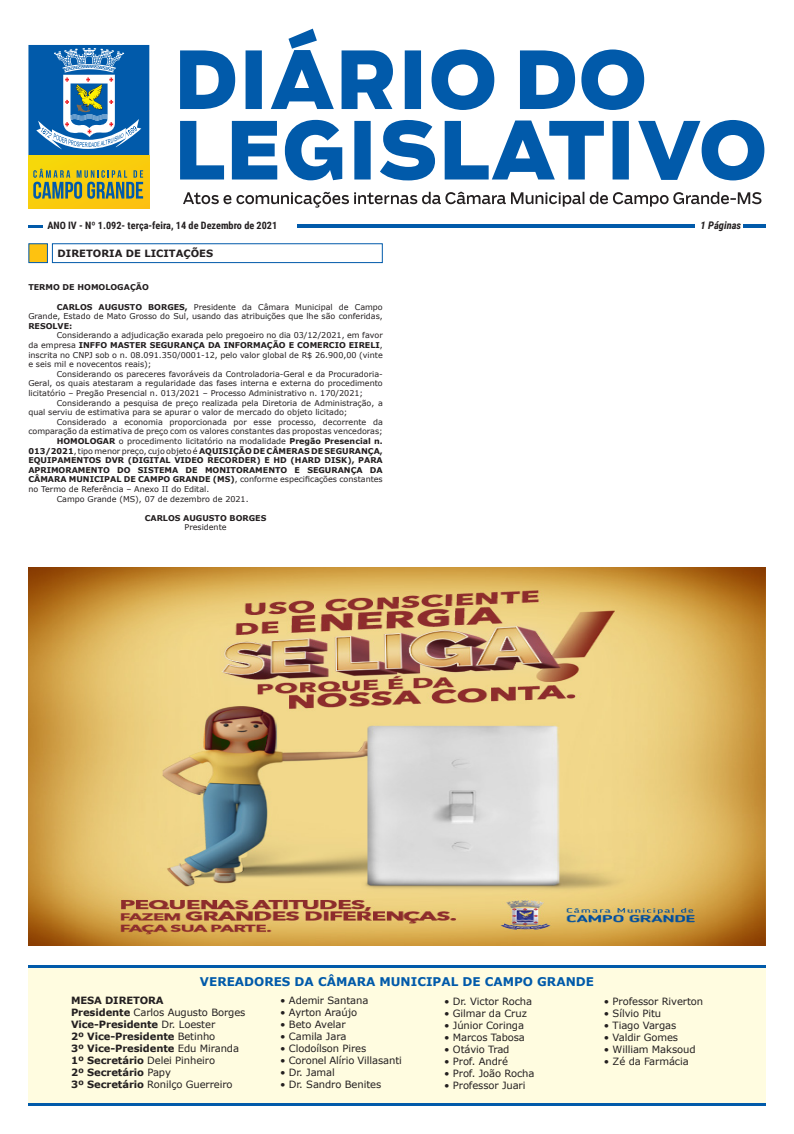
<style>
.page{position:relative;width:794px;height:1134px;background:#fff}
.page>*{position:absolute;margin:0;border:0;box-sizing:border-box;transform-origin:0 0}
.t1{font:700 12px "Verdana";color:#015aaa}
.t2{font:italic 700 10.5px "Roboto Condensed";color:#231f20}
.t3{font:700 10.2px "Roboto Condensed";color:#231f20}
.t4{font:10px "Verdana";letter-spacing:-.01em;color:#231f20}
.Título_Seção{font:700 10px/12px "Verdana";letter-spacing:-.01em;color:#231f20}
.t5{font:8px/9.6px "Verdana";color:#231f20;text-align:justify}
.t6{font:700 8px/9.6px "Verdana";color:#231f20;text-align:justify}
.s1{font-weight:700}
.s2{font-weight:400}
</style>
<div class="page">
<svg style="left:180px;top:29px;width:584px;height:151px"></svg>
<svg style="left:183px;top:192px;width:578px;height:16px"></svg>
<div style="left:29px;top:155px;width:120px;height:53px;background:#f9ce0c"></div>
<svg style="left:33px;top:169px;width:110px;height:30px"></svg>
<svg style="left:28px;top:45px;width:121px;height:110px;background:#3e80b7"></svg>
<hr style="left:28px;top:225px;width:14px;height:3px;background:#015aaa">
<hr style="left:298px;top:224px;width:397px;height:3px;background:#015aaa">
<hr style="left:742px;top:224px;width:23px;height:3px;background:#015aaa">
<div style="left:28px;top:965px;width:737px;height:138px;background:#fffce0"></div>
<hr style="left:28px;top:965px;width:737px;height:3px;background:#015aaa">
<hr style="left:28px;top:1103px;width:737px;height:3px;background:#015aaa">
<div style="left:28px;top:243px;width:20px;height:20px;background:#fec210;border:1px solid #015aaa"></div>
<div style="left:52px;top:243px;width:331px;height:20px;background:#fff;border:1px solid #015aaa"></div>
<img style="left:28px;top:567px;width:737px;height:379px">
<p class="t3" style="left:47px;top:218px;width:231px">ANO IV - Nº 1.092- terça-feira, 14 de Dezembro de 2021</p>
<h2 class="t2" style="left:700px;top:217px;width:42px">1 Páginas</h2>
<p class="Título_Seção" style="left:58px;top:247px;width:157px">DIRETORIA DE LICITAÇÕES</p>
<p class="t6" style="left:28px;top:282px;width:122px">TERMO DE HOMOLOGAÇÃO</p>
<p class="t5" style="left:28px;top:302px;width:356px;text-indent:28px"><span class="s1">CARLOS AUGUSTO BORGES,</span> Presidente da Câmara Municipal de Campo Grande, Estado de Mato Grosso do Sul, usando das atribuições que lhe são conferidas, <span class="s1">RESOLVE:</span></p>
<p class="t5" style="left:28px;top:331px;width:356px;text-indent:28px">Considerando a adjudicação exarada pelo pregoeiro no dia 03/12/2021, em favor da empresa <span class="s1">INFFO MASTER SEGURANÇA DA INFORMAÇÃO E COMERCIO EIRELI</span>, inscrita no CNPJ sob o n. 08.091.350/0001-12, pelo valor global de R$ 26.900,00 (vinte e seis mil e novecentos reais);</p>
<p class="t5" style="left:28px;top:369px;width:356px;text-indent:28px">Considerando os pareceres favoráveis da Controladoria-Geral e da Procuradoria-Geral, os quais atestaram a regularidade das fases interna e externa do procedimento licitatório – Pregão Presencial n. 013/2021 – Processo Administrativo n. 170/2021;</p>
<p class="t5" style="left:28px;top:398px;width:356px;text-indent:28px">Considerando a pesquisa de preço realizada pela Diretoria de Administração, a qual serviu de estimativa para se apurar o valor de mercado do objeto licitado;</p>
<p class="t5" style="left:28px;top:417px;width:356px;text-align:right">Considerado a economia proporcionada por esse processo, decorrente da comparação da estimativa de preço com os valores constantes das propostas vencedoras;</p>
<p class="t6" style="left:28px;top:436px;width:356px;text-indent:28px">HOMOLOGAR <span class="s2">o procedimento licitatório na modalidade</span> Pregão Presencial n.<br>013/2021<span class="s2">, tipo menor preço, cujo objeto é</span> AQUISIÇÃO DE CÂMERAS DE SEGURANÇA, EQUIPAMENTOS DVR (DIGITAL VIDEO RECORDER) E HD (HARD DISK), PARA APRIMORAMENTO DO SISTEMA DE MONITORAMENTO E SEGURANÇA DA CÂMARA MUNICIPAL DE CAMPO GRANDE (MS)<span class="s2">, conforme especificações constantes no Termo de Referência – Anexo II do Edital.</span></p>
<p class="t5" style="left:57px;top:494px;width:193px">Campo Grande (MS), 07 de dezembro de 2021.</p>
<p class="t6" style="left:145px;top:513px;width:123px">CARLOS AUGUSTO BORGES</p>
<p class="t5" style="left:184px;top:523px;width:44px">Presidente</p>
<h1 class="t1" style="left:200px;top:973px;width:395px">VEREADORES DA CÂMARA MUNICIPAL DE CAMPO GRANDE</h1>
<p class="Título_Seção" style="left:71px;top:994px;width:176px">MESA DIRETORA<br>Presidente <span class="s2">Carlos Augusto Borges<br></span>Vice-Presidente <span class="s2">Dr. Loester<br></span>2º Vice-Presidente <span class="s2">Betinho<br></span>3º Vice-Presidente <span class="s2">Edu Miranda<br></span>1º Secretário <span class="s2">Delei Pinheiro<br></span>2º Secretário <span class="s2">Papy<br></span>3º Secretário <span class="s2">Ronilço Guerreiro</span></p>
<p class="t4" style="left:280px;top:994px;width:90px">• Ademir Santana</p>
<p class="t4" style="left:444px;top:994px;width:89px">• Dr. Victor Rocha</p>
<p class="t4" style="left:444px;top:1006px;width:84px">• Gilmar da Cruz</p>
<p class="t4" style="left:444px;top:1018px;width:81px">• Júnior Coringa</p>
<p class="t4" style="left:444px;top:1030px;width:82px">• Marcos Tabosa</p>
<p class="t4" style="left:444px;top:1042px;width:67px">• Otávio Trad</p>
<p class="t4" style="left:444px;top:1054px;width:65px">• Prof. André</p>
<p class="t4" style="left:444px;top:1066px;width:92px">• Prof. João Rocha</p>
<p class="t4" style="left:444px;top:1078px;width:83px">• Professor Juari</p>
<p class="t4" style="left:280px;top:1006px;width:78px">• Ayrton Araújo</p>
<p class="t4" style="left:280px;top:1018px;width:67px">• Beto Avelar</p>
<p class="t4" style="left:280px;top:1030px;width:68px">• Camila Jara</p>
<p class="t4" style="left:280px;top:1042px;width:88px">• Clodoílson Pires</p>
<p class="t4" style="left:280px;top:1054px;width:123px">• Coronel Alírio Villasanti</p>
<p class="t4" style="left:280px;top:1066px;width:56px">• Dr. Jamal</p>
<p class="t4" style="left:280px;top:1078px;width:103px">• Dr. Sandro Benites</p>
<p class="t4" style="left:604px;top:994px;width:101px">• Professor Riverton</p>
<p class="t4" style="left:604px;top:1006px;width:59px">• Sílvio Pitu</p>
<p class="t4" style="left:604px;top:1018px;width:74px">• Tiago Vargas</p>
<p class="t4" style="left:604px;top:1030px;width:76px">• Valdir Gomes</p>
<p class="t4" style="left:604px;top:1042px;width:93px">• William Maksoud</p>
<p class="t4" style="left:604px;top:1054px;width:86px">• Zé da Farmácia</p>
</div>
